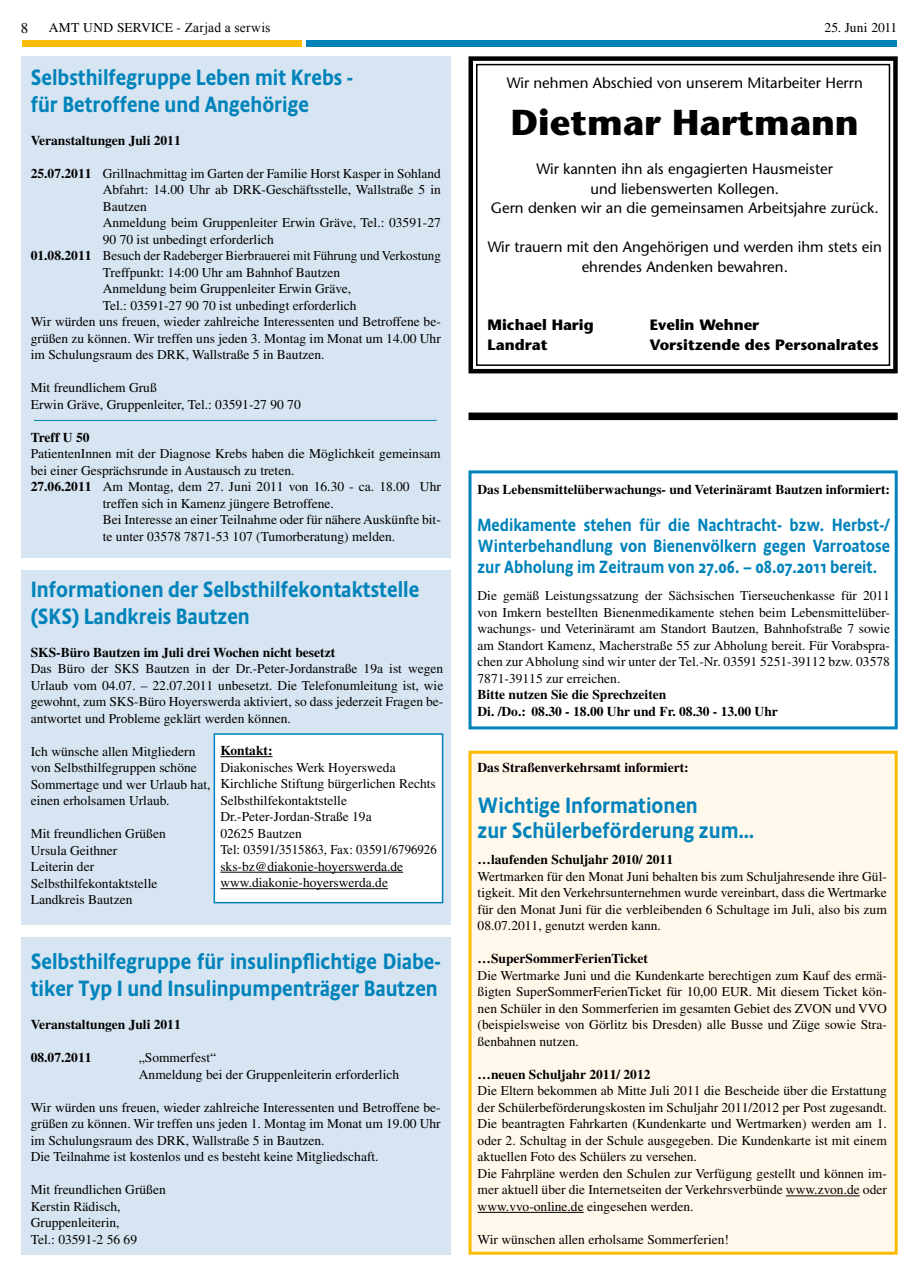
<style>
.page{position:relative;width:919px;height:1276px;background:#fff}
.page>*{position:absolute;margin:0;border:0;box-sizing:border-box;transform-origin:0 0}
.t1{font:700 36px "Stone Sans";color:#000}
.t2{font:500 22.5px/27px "Absara Sans Head OT";color:#0083bb}
.t3{font:500 18px/21px "Absara Sans Head OT";color:#0083bb;text-align:justify}
.t4{font:15px/19.5px "Stone Sans";color:#000;text-align:center}
.t5{font:700 15px "Stone Sans";color:#000}
.t6{font:15px "Times";color:#000}
.t7{font:13.5px/16.5px "Times";color:#000}
.t8{font:700 13.5px/16.5px "Times";color:#000}
.t9{font:13.5px "Times";color:#000;scale:.96 1}
.t10{font:13.5px "Times New Roman";letter-spacing:.015em;color:#000}
.s1{font-family:"Times"}
.s2{font-weight:700}
</style>
<div class="page">
<div style="left:22px;top:40px;width:279px;height:7px;background:#fabb00"></div>
<div style="left:306px;top:40px;width:591px;height:7px;background:#0083bb"></div>
<div style="left:22px;top:56px;width:429px;height:1198px;background:#d7e4f1"></div>
<div style="left:213px;top:733px;width:230px;height:170px;background:#fff;border:2px solid #0083bb"></div>
<hr style="left:220px;top:756px;width:52px;height:1px;background:#000">
<hr style="left:220px;top:872px;width:183px;height:1px;background:#000">
<hr style="left:220px;top:888px;width:168px;height:1px;background:#000">
<div style="left:15px;top:558px;width:441px;height:12px;background:#fff"></div>
<div style="left:16px;top:924px;width:441px;height:12px;background:#fff"></div>
<svg style="left:468px;top:56px;width:430px;height:318px"></svg>
<div style="left:476px;top:64px;width:414px;height:302px;border:2px solid #000"></div>
<div style="left:468px;top:412px;width:429px;height:8px;background:#000"></div>
<div style="left:468px;top:470px;width:429px;height:259px;border:3px solid #0083bb"></div>
<div style="left:468px;top:750px;width:429px;height:504px;background:#fff8eb;border:3px solid #fabb00"></div>
<hr style="left:785px;top:1195px;width:74px;height:1px;background:#000">
<hr style="left:477px;top:1212px;width:106px;height:1px;background:#000">
<hr style="left:34px;top:420px;width:403px;height:1px;background:#0083bb">
<p class="t6" style="left:21px;top:19px;width:9px">8</p>
<p class="t7" style="left:49px;top:20px;width:46px">Amt und</p>
<p class="t7" style="left:117px;top:20px;width:17px">Service</p>
<p class="t10" style="left:177px;top:19px;width:95px"><span class="s1">-</span> Zarjad a serwis</p>
<p class="t7" style="left:824px;top:20px;width:74px">25. Juni 2011</p>
<h2 class="t2" style="left:31px;top:63px;width:324px">Selbsthilfegruppe Leben mit Krebs - für Betroffene und Angehörige</h2>
<p class="t8" style="left:31px;top:131px;width:151px">Veranstaltungen Juli 2011</p>
<p class="t7" style="left:31px;top:165px;width:411px"><span class="s2">25.07.2011</span> Grillnachmittag im Garten der Familie Horst Kasper in Sohland</p>
<p class="t7" style="left:103px;top:181px;width:339px">Abfahrt: 14.00 Uhr ab DRK-Geschäftsstelle, Wallstraße 5 in</p>
<p class="t7" style="left:103px;top:198px;width:46px">Bautzen</p>
<p class="t7" style="left:103px;top:214px;width:339px">Anmeldung beim Gruppenleiter Erwin Gräve, Tel.: 03591-27</p>
<p class="t7" style="left:103px;top:231px;width:172px">90 70 ist unbedingt erforderlich</p>
<p class="t9" style="left:31px;top:248px;width:428px"><span class="s2">01.08.2011</span> Besuch der Radeberger Bierbrauerei mit Führung und Verkostung</p>
<p class="t7" style="left:103px;top:264px;width:239px">Treffpunkt: 14:00 Uhr am Bahnhof Bautzen</p>
<p class="t7" style="left:103px;top:280px;width:250px">Anmeldung beim Gruppenleiter Erwin Gräve,</p>
<p class="t7" style="left:103px;top:297px;width:255px">Tel.: 03591-27 90 70 ist unbedingt erforderlich</p>
<p class="t7" style="left:31px;top:313px;width:411px">Wir würden uns freuen, wieder zahlreiche Interessenten und Betroffene be-</p>
<p class="t7" style="left:31px;top:330px;width:411px">grüßen zu können. Wir treffen uns jeden 3. Montag im Monat um 14.00 Uhr</p>
<p class="t7" style="left:31px;top:346px;width:295px">im Schulungsraum des DRK, Wallstraße 5 in Bautzen.</p>
<p class="t7" style="left:31px;top:379px;width:271px">Mit freundlichem Gruß<br>Erwin Gräve, Gruppenleiter, Tel.: 03591-27 90 70</p>
<p class="t8" style="left:31px;top:428px;width:60px">Treff U 50</p>
<p class="t7" style="left:31px;top:445px;width:411px">PatientenInnen mit der Diagnose Krebs haben die Möglichkeit gemeinsam</p>
<p class="t7" style="left:31px;top:462px;width:265px">bei einer Gesprächsrunde in Austausch zu treten.</p>
<p class="t7" style="left:31px;top:478px;width:411px"><span class="s2">27.06.2011</span> Am Montag, dem 27. Juni 2011 von 16.30 - ca. 18.00 Uhr</p>
<p class="t7" style="left:103px;top:495px;width:232px">treffen sich in Kamenz jüngere Betroffene.</p>
<p class="t7" style="left:103px;top:511px;width:339px">Bei Interesse an einer Teilnahme oder für nähere Auskünfte bit-</p>
<p class="t7" style="left:103px;top:528px;width:294px">te unter 03578 7871-53 107 (Tumorberatung) melden.</p>
<h2 class="t2" style="left:31px;top:575px;width:390px">Informationen der Selbsthilfekontaktstelle (SKS) Landkreis Bautzen</h2>
<p class="t8" style="left:31px;top:643px;width:306px">SKS-Büro Bautzen im Juli drei Wochen nicht besetzt</p>
<p class="t7" style="left:31px;top:660px;width:414px;text-align:justify">Das Büro der SKS Bautzen in der Dr.-Peter-Jordanstraße 19a ist wegen Urlaub vom 04.07. – 22.07.2011 unbesetzt. Die Telefonumleitung ist, wie gewohnt, zum SKS-Büro Hoyerswerda aktiviert, so dass jederzeit Fragen be&shy;antwortet und Probleme geklärt werden können.</p>
<p class="t7" style="left:31px;top:743px;width:181px">Ich wünsche allen Mitgliedern von Selbsthilfegruppen schöne<br>Sommertage und wer Urlaub hat, einen erholsamen Urlaub.</p>
<p class="t7" style="left:31px;top:825px;width:136px">Mit freundlichen Grüßen<br>Ursula Geithner<br>Leiterin der<br>Selbsthilfekontaktstelle<br>Landkreis Bautzen</p>
<p class="t8" style="left:220px;top:742px;width:54px">Kontakt:</p>
<p class="t7" style="left:220px;top:759px;width:218px">Diakonisches Werk Hoyersweda<br>Kirchliche Stiftung bürgerlichen Rechts<br>Selbsthilfekontaktstelle<br>Dr.-Peter-Jordan-Straße 19a<br>02625 Bautzen<br>Tel: 03591/3515863, Fax: 03591/6796926 sks-bz@diakonie-hoyerswerda.de www.diakonie-hoyerswerda.de</p>
<h2 class="t2" style="left:31px;top:948px;width:411px">Selbsthilfegruppe für insulinpflichtige Diabe&shy;tiker Typ I und Insulinpumpenträger Bautzen</h2>
<p class="t8" style="left:31px;top:1016px;width:151px">Veranstaltungen Juli 2011</p>
<p class="t8" style="left:31px;top:1049px;width:62px">08.07.2011</p>
<p class="t7" style="left:139px;top:1049px;width:262px">„Sommerfest“<br>Anmeldung bei der Gruppenleiterin erforderlich</p>
<p class="t7" style="left:31px;top:1098px;width:411px">Wir würden uns freuen, wieder zahlreiche Interessenten und Betroffene be&shy;grüßen zu können. Wir treffen uns jeden 1. Montag im Monat um 19.00 Uhr im Schulungsraum des DRK, Wallstraße 5 in Bautzen.<br>Die Teilnahme ist kostenlos und es besteht keine Mitgliedschaft.</p>
<p class="t7" style="left:31px;top:1181px;width:136px">Mit freundlichen Grüßen<br>Kerstin Rädisch,<br>Gruppenleiterin,<br>Tel.: 03591-2 56 69</p>
<p class="t4" style="left:507px;top:73px;width:357px">Wir nehmen Abschied von unserem Mitarbeiter Herrn</p>
<h1 class="t1" style="left:511px;top:100px;width:349px">Dietmar Hartmann</h1>
<p class="t4" style="left:491px;top:159px;width:389px">Wir kannten ihn als engagierten Hausmeister<br>und liebenswerten Kollegen.<br>Gern denken wir an die gemeinsamen Arbeitsjahre zurück.</p>
<p class="t4" style="left:487px;top:237px;width:395px">Wir trauern mit den Angehörigen und werden ihm stets ein ehrendes Andenken bewahren.</p>
<p class="t5" style="left:487px;top:315px;width:108px">Michael Harig</p>
<p class="t5" style="left:649px;top:315px;width:111px">Evelin Wehner</p>
<p class="t5" style="left:487px;top:335px;width:61px">Landrat</p>
<p class="t5" style="left:649px;top:335px;width:230px">Vorsitzende des Personalrates</p>
<p class="t8" style="left:477px;top:480px;width:414px">Das Lebensmittelüberwachungs- und Veterinäramt Bautzen informiert:</p>
<h3 class="t3" style="left:477px;top:514px;width:414px">Medikamente stehen für die Nachtracht- bzw. Herbst-/ Winterbehandlung von Bienenvölkern gegen Varroatose zur Abholung im Zeitraum von 27.06. – 08.07.2011 bereit.</h3>
<p class="t7" style="left:477px;top:587px;width:414px;text-align:justify">Die gemäß Leistungssatzung der Sächsischen Tierseuchenkasse für 2011 von Imkern bestellten Bienenmedikamente stehen beim Lebensmittelüber&shy;wachungs- und Veterinäramt am Standort Bautzen, Bahnhofstraße 7 sowie am Standort Kamenz, Macherstraße 55 zur Abholung bereit. Für Vorabspra&shy;chen zur Abholung sind wir unter der Tel.-Nr. 03591 5251-39112 bzw. 03578<br>7871-39115 zur erreichen.</p>
<p class="t8" style="left:477px;top:686px;width:302px">Bitte nutzen Sie die Sprechzeiten<br>Di. /Do.: 08.30 - 18.00 Uhr und Fr. 08.30 - 13.00 Uhr</p>
<p class="t8" style="left:477px;top:759px;width:213px">Das Straßenverkehrsamt informiert:</p>
<h2 class="t2" style="left:477px;top:792px;width:278px;line-height:25.5px">Wichtige Informationen<br>zur Schülerbeförderung zum…</h2>
<p class="t8" style="left:477px;top:851px;width:197px">…laufenden Schuljahr 2010/ 2011</p>
<p class="t7" style="left:477px;top:868px;width:411px;text-align:justify">Wertmarken für den Monat Juni behalten bis zum Schuljahresende ihre Gül&shy;tigkeit. Mit den Verkehrsunternehmen wurde vereinbart, dass die Wertmarke für den Monat Juni für die verbleibenden 6 Schultage im Juli, also bis zum 08.07.2011, genutzt werden kann.</p>
<p class="t8" style="left:477px;top:950px;width:172px">…SuperSommerFerienTicket</p>
<p class="t7" style="left:477px;top:967px;width:411px;text-align:justify">Die Wertmarke Juni und die Kundenkarte berechtigen zum Kauf des ermä&shy;ßigten SuperSommerFerienTicket für 10,00 EUR. Mit diesem Ticket kön&shy;nen Schüler in den Sommerferien im gesamten Gebiet des ZVON und VVO (beispielsweise von Görlitz bis Dresden) alle Busse und Züge sowie Stra&shy;ßenbahnen nutzen.</p>
<p class="t8" style="left:477px;top:1066px;width:174px">…neuen Schuljahr 2011/ 2012</p>
<p class="t7" style="left:477px;top:1082px;width:411px">Die Eltern bekommen ab Mitte Juli 2011 die Bescheide über die Erstattung der Schülerbeförderungskosten im Schuljahr 2011/2012 per Post zugesandt.<br>Die beantragten Fahrkarten (Kundenkarte und Wertmarken) werden am 1. oder 2. Schultag in der Schule ausgegeben. Die Kundenkarte ist mit einem aktuellen Foto des Schülers zu versehen.<br>Die Fahrpläne werden den Schulen zur Verfügung gestellt und können im&shy;mer aktuell über die Internetseiten der Verkehrsverbünde www.zvon.de oder www.vvo-online.de eingesehen werden.</p>
<p class="t7" style="left:477px;top:1231px;width:253px">Wir wünschen allen erholsame Sommerferien!</p>
</div>
